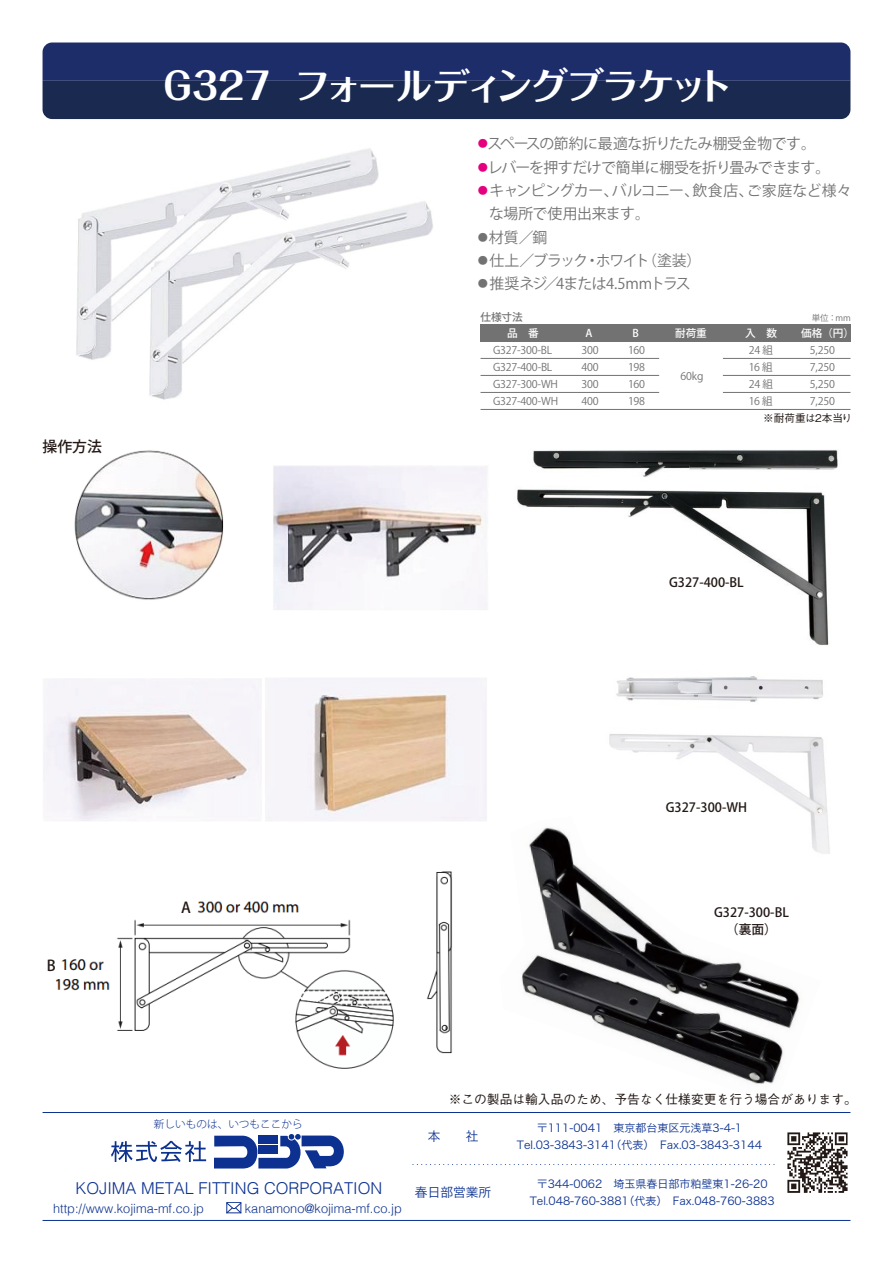
<style>
.page{position:relative;width:893px;height:1263px;background:#fff}
.page>*{position:absolute;margin:0;border:0;box-sizing:border-box;transform-origin:0 0}
.t1{font:700 37.05px "Folk Pro";letter-spacing:-.05em;color:#fff}
.t2{font:300 16.35px "Helvetica";color:#0c3190}
.t3{font:14.85px/23.4px "Koz Go Pro";letter-spacing:-.035em;color:#727272}
.t4{font:14.85px "Koz Go Pro";letter-spacing:-.09em;color:#727272}
.t5{font:500 14.85px "Koz Go Pro";color:#231916}
.t6{font:300 12.75px "Helvetica";color:#0c3190}
.t7{font:500 12.75px/17px "Koz Go Pro";color:#231916;text-align:center}
.t8{font:500 12.75px "Gothic BBB Pro";color:#231916}
.t9{font:12.75px "Hira Kaku Pro N W3";color:#0c3190}
.t10{font:10.95px/17px "Hira Kaku Pro N W3";color:#0c3190;text-align:center}
.t11{font:10.65px/17px "Koz Go Pro";letter-spacing:-.02em;color:#727272;text-align:justify}
.t12{font:500 10.65px "Koz Go Pro";color:#fff}
.t13{font:300 10.65px "Koz Go Pr 6 N";color:#0c3190}
.t14{font:500 10.65px "Gothic BBB Pro";color:#231916}
.t15{font:500 10.65px "Koz Go Pro";color:#727272}
.t16{font:8.55px "Koz Go Pro";color:#727272}
.s1{color:#e4007f}
</style>
<div class="page">
<svg style="left:43px;top:43px;width:807px;height:76px;background:#1b2b5c"></svg>
<div style="left:799px;top:324px;width:51px;height:17px;background:#727272"></div>
<div style="left:723px;top:324px;width:76px;height:17px;background:#727272"></div>
<div style="left:480px;top:324px;width:86px;height:17px;background:#727272"></div>
<hr style="left:480px;top:358px;width:179px;height:1px;background:#727272">
<hr style="left:480px;top:375px;width:179px;height:1px;background:#727272">
<hr style="left:480px;top:392px;width:179px;height:1px;background:#727272">
<hr style="left:723px;top:392px;width:127px;height:1px;background:#727272">
<hr style="left:723px;top:358px;width:127px;height:1px;background:#727272">
<hr style="left:723px;top:375px;width:127px;height:1px;background:#727272">
<hr style="left:480px;top:409px;width:370px;height:1px;background:#727272">
<div style="left:566px;top:324px;width:46px;height:17px;background:#727272"></div>
<div style="left:612px;top:324px;width:47px;height:17px;background:#727272"></div>
<div style="left:659px;top:324px;width:64px;height:17px;background:#727272"></div>
<svg style="left:214px;top:1134px;width:130px;height:34px"></svg>
<svg style="left:111px;top:1141px;width:95px;height:21px"></svg>
<svg style="left:413px;top:1164px;width:362px;height:1px"></svg>
<svg style="left:226px;top:1202px;width:15px;height:11px"></svg>
<hr style="left:43px;top:1112px;width:807px;height:1px;background:#0c3190">
<hr style="left:43px;top:1220px;width:807px;height:1px;background:#0c3190">
<img style="left:787px;top:1132px;width:61px;height:61px">
<img style="left:609px;top:676px;width:221px;height:178px">
<img style="left:517px;top:450px;width:321px;height:195px">
<img style="left:521px;top:816px;width:300px;height:268px">
<img style="left:43px;top:450px;width:444px;height:371px">
<img style="left:55px;top:871px;width:397px;height:198px">
<img style="left:76px;top:148px;width:357px;height:252px">
<h1 class="t1" style="left:164px;top:54px;width:570px">G327 フォールディングブラケット</h1>
<h3 class="t3" style="left:475px;top:132px;width:342px"><span class="s1">●</span>スペースの節約に最適な折りたたみ棚受金物です。</h3>
<h3 class="t3" style="left:475px;top:156px;width:356px"><span class="s1">●</span>レバーを押すだけで簡単に棚受を折り畳みできます。</h3>
<h3 class="t3" style="left:489px;top:179px;width:364px;text-indent:-14px"><span class="s1">●</span>キャンピングカー、バルコニー、飲食店、ご家庭など様々な場所で使用出来ます。</h3>
<h3 class="t3" style="left:475px;top:226px;width:74px">●材質／鋼</h3>
<h3 class="t4" style="left:475px;top:251px;width:228px">●仕上／ブラック・ホワイト（塗装）</h3>
<h3 class="t3" style="left:475px;top:273px;width:217px">●推奨ネジ／4または4.5mmトラス</h3>
<h3 class="t5" style="left:43px;top:437px;width:61px">操作方法</h3>
<p class="t15" style="left:480px;top:310px;width:44px">仕様寸法</p>
<p class="t12" style="left:507px;top:326px;width:33px">品　番</p>
<p class="t12" style="left:585px;top:326px;width:9px">A</p>
<p class="t11" style="left:493px;top:342px;width:67px;text-align:left">G327-300-BL<br>G327-400-BL<br>G327-300-WH<br>G327-400-WH</p>
<p class="t11" style="left:581px;top:342px;width:19px">300<br>400<br>300<br>400</p>
<p class="t12" style="left:632px;top:326px;width:8px">B</p>
<p class="t11" style="left:628px;top:342px;width:18px">160<br>198<br>160<br>198</p>
<p class="t12" style="left:675px;top:326px;width:33px">耐荷重</p>
<p class="t11" style="left:681px;top:367px;width:24px">60kg</p>
<p class="t12" style="left:745px;top:326px;width:33px">入　数</p>
<p class="t11" style="left:749px;top:342px;width:26px">24組16 組24組16 組</p>
<p class="t16" style="left:812px;top:312px;width:40px">単位：mm</p>
<p class="t12" style="left:801px;top:326px;width:55px">価格（円）</p>
<p class="t11" style="left:810px;top:341px;width:26px">5,250<br>7,250<br>5,250<br>7,250</p>
<p class="t14" style="left:763px;top:410px;width:90px">※耐荷重は2本当り</p>
<p class="t7" style="left:669px;top:574px;width:76px">G327-400-BL</p>
<h3 class="t5" style="left:47px;top:956px;width:10px">B</h3>
<h3 class="t5" style="left:181px;top:898px;width:11px">A</h3>
<p class="t7" style="left:666px;top:800px;width:83px">G327-300-WH</p>
<p class="t7" style="left:714px;top:904px;width:76px">G327-300-BL（裏面）</p>
<p class="t13" style="left:154px;top:1118px;width:150px">新しいものは、いつもここから</p>
<h2 class="t2" style="left:75px;top:1174px;width:308px">KOJIMA METAL FITTING CORPORATION</h2>
<p class="t6" style="left:53px;top:1197px;width:152px">http://www.kojima-mf.co.jp</p>
<p class="t6" style="left:245px;top:1197px;width:158px">kanamono@kojima-mf.co.jp</p>
<p class="t8" style="left:449px;top:1089px;width:410px">※この製品は輸入品のため、予告なく仕様変更を行う場合があります。</p>
<p class="t9" style="left:428px;top:1125px;width:52px">本　　社</p>
<p class="t9" style="left:415px;top:1180px;width:78px">春日部営業所</p>
<p class="t10" style="left:517px;top:1119px;width:247px">〒111-0041　東京都台東区元浅草3-4-1<br>Tel.03-3843-3141（代表）　Fax.03-3843-3144</p>
<p class="t10" style="left:530px;top:1174px;width:246px">〒344-0062　埼玉県春日部市粕壁東1-26-20<br>Tel.048-760-3881（代表）　Fax.048-760-3883</p>
</div>
